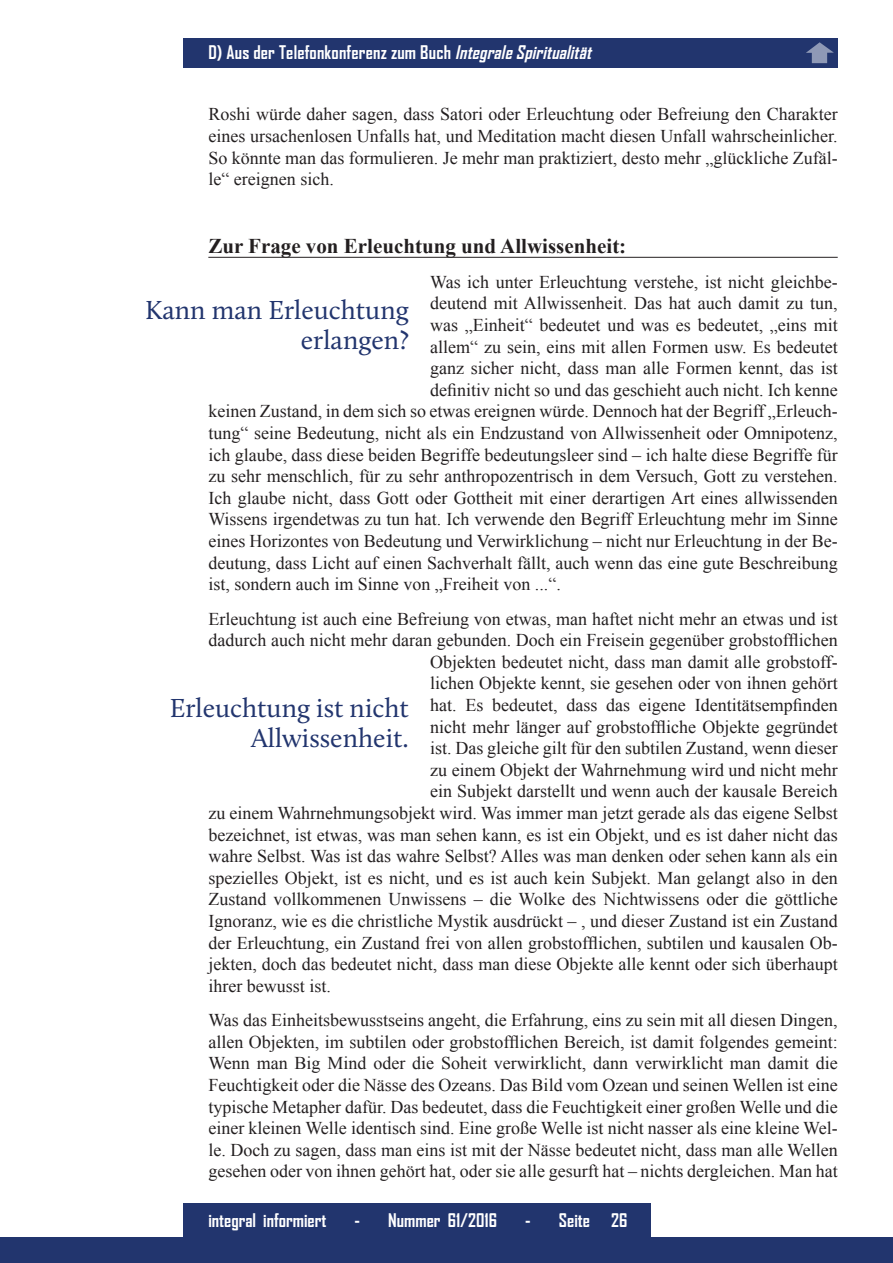
<style>
.page{position:relative;width:893px;height:1263px;background:#fff}
.page>*{position:absolute;margin:0;border:0;box-sizing:border-box;transform-origin:0 0}
.t1{font:27px/30px "Calluna";color:#22356e;text-align:right}
.t2{font:700 21px "Times New Roman";color:#231f20}
.t3{font:18px/21.6px "Times New Roman";color:#231f20;text-align:justify}
.t4{font:700 18px "Agency FB";color:#fff}
.s1{font-style:italic}
</style>
<div class="page">
<div style="left:183px;top:38px;width:655px;height:30px;background:#22356e"></div>
<div style="left:0;top:1238px;width:893px;height:25px;background:#22356e"></div>
<div style="left:183px;top:1203px;width:468px;height:34px;background:#22356e"></div>
<hr style="left:208px;top:257px;width:630px;height:1px;background:#231f20">
<svg style="left:806px;top:42px;width:28px;height:21px"></svg>
<p class="t4" style="left:208px;top:41px;width:389px">D) Aus der Telefonkonferenz zum Buch <span class="s1">IntegraleSpiritualität</span></p>
<p class="t3" style="left:208px;top:103px;width:631px">Roshi würde daher sagen, dass Satori oder Erleuchtung oder Befreiung den Charakter eines ursachenlosen Unfalls hat, und Meditation macht diesen Unfall wahrscheinlicher.<br>So könnte man das formulieren. Je mehr man praktiziert, desto mehr „glückliche Zufäl&shy;le“ ereignen sich.</p>
<p class="t2" style="left:208px;top:232px;width:419px">Zur Frage von Erleuchtung und Allwissenheit:</p>
<p class="t3" style="left:430px;top:271px;width:409px">Was ich unter Erleuchtung verstehe, ist nicht gleichbe-</p>
<p class="t3" style="left:430px;top:292px;width:409px">deutend mit Allwissenheit. Das hat auch damit zu tun,</p>
<p class="t3" style="left:430px;top:314px;width:409px">was „Einheit“ bedeutet und was es bedeutet, „eins mit</p>
<p class="t3" style="left:430px;top:335px;width:409px">allem“ zu sein, eins mit allen Formen usw. Es bedeutet</p>
<p class="t3" style="left:430px;top:357px;width:409px">ganz sicher nicht, dass man alle Formen kennt, das ist</p>
<p class="t3" style="left:430px;top:379px;width:409px">definitiv nicht so und das geschieht auch nicht. Ich kenne</p>
<p class="t3" style="left:208px;top:400px;width:631px">keinen Zustand, in dem sich so etwas ereignen würde. Dennoch hat der Begriff „Erleuch-</p>
<p class="t3" style="left:208px;top:422px;width:631px">tung“ seine Bedeutung, nicht als ein Endzustand von Allwissenheit oder Omnipotenz,</p>
<p class="t3" style="left:208px;top:443px;width:631px">ich glaube, dass diese beiden Begriffe bedeutungsleer sind – ich halte diese Begriffe für</p>
<p class="t3" style="left:208px;top:465px;width:631px">zu sehr menschlich, für zu sehr anthropozentrisch in dem Versuch, Gott zu verstehen.</p>
<p class="t3" style="left:208px;top:487px;width:631px">Ich glaube nicht, dass Gott oder Gottheit mit einer derartigen Art eines allwissenden</p>
<p class="t3" style="left:208px;top:508px;width:631px">Wissens irgendetwas zu tun hat. Ich verwende den Begriff Erleuchtung mehr im Sinne</p>
<p class="t3" style="left:208px;top:530px;width:631px">eines Horizontes von Bedeutung und Verwirklichung – nicht nur Erleuchtung in der Be-</p>
<p class="t3" style="left:208px;top:551px;width:631px">deutung, dass Licht auf einen Sachverhalt fällt, auch wenn das eine gute Beschreibung</p>
<p class="t3" style="left:208px;top:573px;width:354px">ist, sondern auch im Sinne von „Freiheit von ...“.</p>
<p class="t3" style="left:208px;top:607px;width:631px">Erleuchtung ist auch eine Befreiung von etwas, man haftet nicht mehr an etwas und ist</p>
<p class="t3" style="left:208px;top:629px;width:631px">dadurch auch nicht mehr daran gebunden. Doch ein Freisein gegenüber grobstofflichen</p>
<p class="t3" style="left:430px;top:651px;width:409px">Objekten bedeutet nicht, dass man damit alle grobstoff-</p>
<p class="t3" style="left:430px;top:672px;width:409px">lichen Objekte kennt, sie gesehen oder von ihnen gehört</p>
<p class="t3" style="left:430px;top:694px;width:409px">hat. Es bedeutet, dass das eigene Identitätsempfinden</p>
<p class="t3" style="left:430px;top:715px;width:409px">nicht mehr länger auf grobstoffliche Objekte gegründet</p>
<p class="t3" style="left:430px;top:737px;width:409px">ist. Das gleiche gilt für den subtilen Zustand, wenn dieser</p>
<p class="t3" style="left:430px;top:759px;width:409px">zu einem Objekt der Wahrnehmung wird und nicht mehr</p>
<p class="t3" style="left:430px;top:780px;width:409px">ein Subjekt darstellt und wenn auch der kausale Bereich</p>
<p class="t3" style="left:208px;top:802px;width:631px">zu einem Wahrnehmungsobjekt wird. Was immer man jetzt gerade als das eigene Selbst</p>
<p class="t3" style="left:208px;top:823px;width:631px">bezeichnet, ist etwas, was man sehen kann, es ist ein Objekt, und es ist daher nicht das</p>
<p class="t3" style="left:208px;top:845px;width:631px">wahre Selbst. Was ist das wahre Selbst? Alles was man denken oder sehen kann als ein</p>
<p class="t3" style="left:208px;top:867px;width:631px">spezielles Objekt, ist es nicht, und es ist auch kein Subjekt. Man gelangt also in den</p>
<p class="t3" style="left:208px;top:888px;width:631px">Zustand vollkommenen Unwissens – die Wolke des Nichtwissens oder die göttliche</p>
<p class="t3" style="left:208px;top:910px;width:631px">Ignoranz, wie es die christliche Mystik ausdrückt – , und dieser Zustand ist ein Zustand</p>
<p class="t3" style="left:208px;top:931px;width:631px">der Erleuchtung, ein Zustand frei von allen grobstofflichen, subtilen und kausalen Ob-</p>
<p class="t3" style="left:208px;top:953px;width:631px">jekten, doch das bedeutet nicht, dass man diese Objekte alle kennt oder sich überhaupt</p>
<p class="t3" style="left:208px;top:975px;width:124px">ihrer bewusst ist.</p>
<p class="t3" style="left:208px;top:1009px;width:631px">Was das Einheitsbewusstseins angeht, die Erfahrung, eins zu sein mit all diesen Dingen, allen Objekten, im subtilen oder grobstofflichen Bereich, ist damit folgendes gemeint:<br>Wenn man Big Mind oder die Soheit verwirklicht, dann verwirklicht man damit die Feuchtigkeit oder die Nässe des Ozeans. Das Bild vom Ozean und seinen Wellen ist eine typische Metapher dafür. Das bedeutet, dass die Feuchtigkeit einer großen Welle und die einer kleinen Welle identisch sind. Eine große Welle ist nicht nasser als eine kleine Wel&shy;le. Doch zu sagen, dass man eins ist mit der Nässe bedeutet nicht, dass man alle Wellen gesehen oder von ihnen gehört hat, oder sie alle gesurft hat – nichts dergleichen. Man hat</p>
<h1 class="t1" style="left:145px;top:295px;width:265px">Kann man Erleuchtung erlangen?</h1>
<h1 class="t1" style="left:170px;top:693px;width:241px">Erleuchtung ist nicht<br>Allwissenheit.</h1>
<p class="t4" style="left:208px;top:1208px;width:120px">integral informiert</p>
<p class="t4" style="left:355px;top:1208px;width:144px">- Nummer 61/2016</p>
<p class="t4" style="left:525px;top:1208px;width:104px">- Seite 26</p>
</div>
